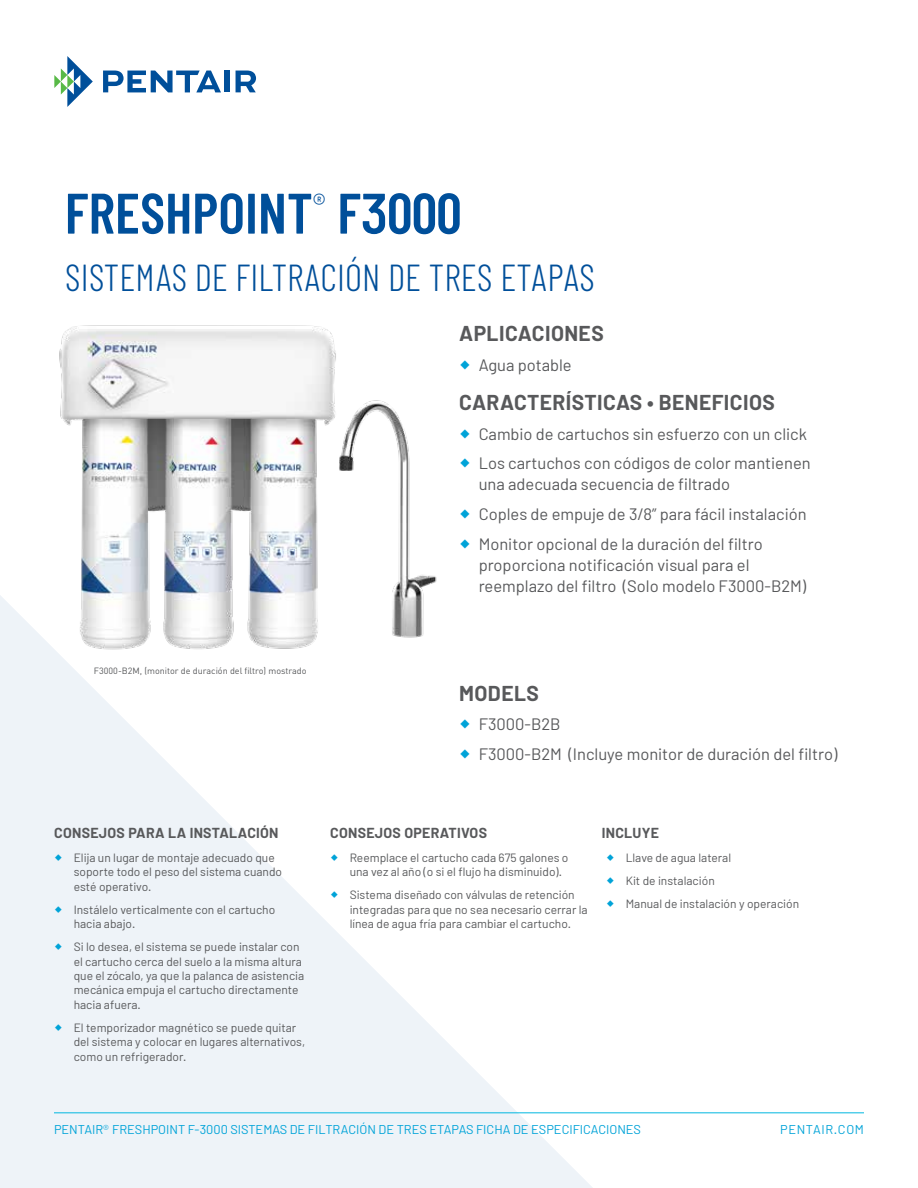
<style>
.page{position:relative;width:918px;height:1188px;background:#fff}
.page>*{position:absolute;margin:0;border:0;box-sizing:border-box;transform-origin:0 0}
.t1{font:600 57px "Barlow Condensed";color:#004f9a}
.t2{font:300 37.5px "Barlow Condensed";color:#004f9a}
.t3{font:700 21px "Barlow";letter-spacing:.02em;color:#58595b}
.t4{font:16.5px/29.7px "Barlow";color:#58595b}
.t5{font:700 14.1px "Barlow";letter-spacing:.02em;color:#58595b}
.t6{font:12.75px "Barlow";color:#00a3d8}
.t7{font:12.75px "Barlow";letter-spacing:.05em;color:#00a3d8}
.t8{font:12px/14.4px "Barlow";color:#58595b}
.t9{font:9px "DIN Pro";color:#58595b}
.s1{font-weight:300}
</style>
<div class="page">
<svg style="left:0;top:595px;width:608px;height:593px"></svg>
<hr style="left:54px;top:1112px;width:810px;height:1px;background:#00b7e0">
<svg style="left:54px;top:56px;width:39px;height:51px"></svg>
<svg style="left:103px;top:71px;width:118px;height:21px"></svg>
<div style="left:225px;top:71px;width:5px;height:21px;background:#004f9a"></div>
<svg style="left:236px;top:71px;width:20px;height:21px"></svg>
<img style="left:53px;top:325px;width:389px;height:329px">
<svg style="left:461px;top:720px;width:9px;height:9px"></svg>
<svg style="left:461px;top:749px;width:9px;height:9px"></svg>
<svg style="left:55px;top:854px;width:7px;height:7px"></svg>
<svg style="left:55px;top:906px;width:7px;height:7px"></svg>
<svg style="left:55px;top:943px;width:7px;height:7px"></svg>
<svg style="left:55px;top:1024px;width:7px;height:7px"></svg>
<svg style="left:331px;top:854px;width:7px;height:7px"></svg>
<svg style="left:331px;top:892px;width:7px;height:6px"></svg>
<h1 class="t1" style="left:65px;top:178px;width:398px">FRESHPOINT<sup>®</sup> F3000</h1>
<h2 class="t2" style="left:65px;top:254px;width:531px">SISTEMAS DE FILTRACIÓN DE TRES ETAPAS</h2>
<h3 class="t3" style="left:459px;top:320px;width:146px">APLICACIONES</h3>
<h3 class="t4" style="left:479px;top:349px;width:95px">Agua potable</h3>
<h3 class="t3" style="left:459px;top:389px;width:317px">CARACTERÍSTICAS • BENEFICIOS</h3>
<p class="t9" style="left:94px;top:664px;width:214px">F3000-B2M, (monitor de duración del filtro) mostrado</p>
<h3 class="t4" style="left:479px;top:419px;width:334px">Cambio de cartuchos sin esfuerzo con un click<br>Los cartuchos con códigos de color mantienen</h3>
<h3 class="t4" style="left:479px;top:469px;width:330px">una adecuada secuencia de filtrado<br>Coples de empuje de 3/8” para fácil instalación<br>Monitor opcional de la duración del filtro</h3>
<h3 class="t4" style="left:479px;top:554px;width:329px;line-height:21px">proporciona notificación visual para el reemplazo del filtro (Solo modelo F3000-B2M)</h3>
<h3 class="t3" style="left:459px;top:680px;width:81px">MODELS</h3>
<h3 class="t4" style="left:479px;top:709px;width:360px">F3000-B2B<br>F3000-B2M (Incluye monitor de duración del filtro)</h3>
<p class="t5" style="left:54px;top:824px;width:226px">CONSEJOS PARA LA INSTALACIÓN</p>
<p class="t5" style="left:330px;top:824px;width:158px">CONSEJOS OPERATIVOS</p>
<p class="t5" style="left:602px;top:824px;width:59px">INCLUYE</p>
<p class="t8" style="left:74px;top:850px;width:210px">Elija un lugar de montaje adecuado que soporte todo el peso del sistema cuando esté operativo.</p>
<p class="t8" style="left:74px;top:902px;width:203px">Instálelo verticalmente con el cartucho hacia abajo.</p>
<p class="t8" style="left:74px;top:939px;width:232px">Si lo desea, el sistema se puede instalar con el cartucho cerca del suelo a la misma altura que el zócalo, ya que la palanca de asistencia mecánica empuja el cartucho directamente hacia afuera.</p>
<p class="t8" style="left:74px;top:1020px;width:233px">El temporizador magnético se puede quitar del sistema y colocar en lugares alternativos, como un refrigerador.</p>
<p class="t8" style="left:350px;top:850px;width:220px">Reemplace el cartucho cada 675 galones o una vez al año (o si el flujo ha disminuido).</p>
<p class="t8" style="left:350px;top:888px;width:240px">Sistema diseñado con válvulas de retención integradas para que no sea necesario cerrar la línea de agua fría para cambiar el cartucho.</p>
<p class="t8" style="left:626px;top:846px;width:175px;line-height:23.1px">Llave de agua lateral<br>Kit de instalación<br>Manual de instalación y operación</p>
<p class="t6" style="left:54px;top:1121px;width:589px">PENTAIR<span class="s1">®</span> FRESHPOINT F-3000 SISTEMAS DE FILTRACIÓN DE TRES ETAPAS FICHA DE ESPECIFICACIONES</p>
<p class="t7" style="left:780px;top:1121px;width:85px">PENTAIR.COM</p>
</div>
